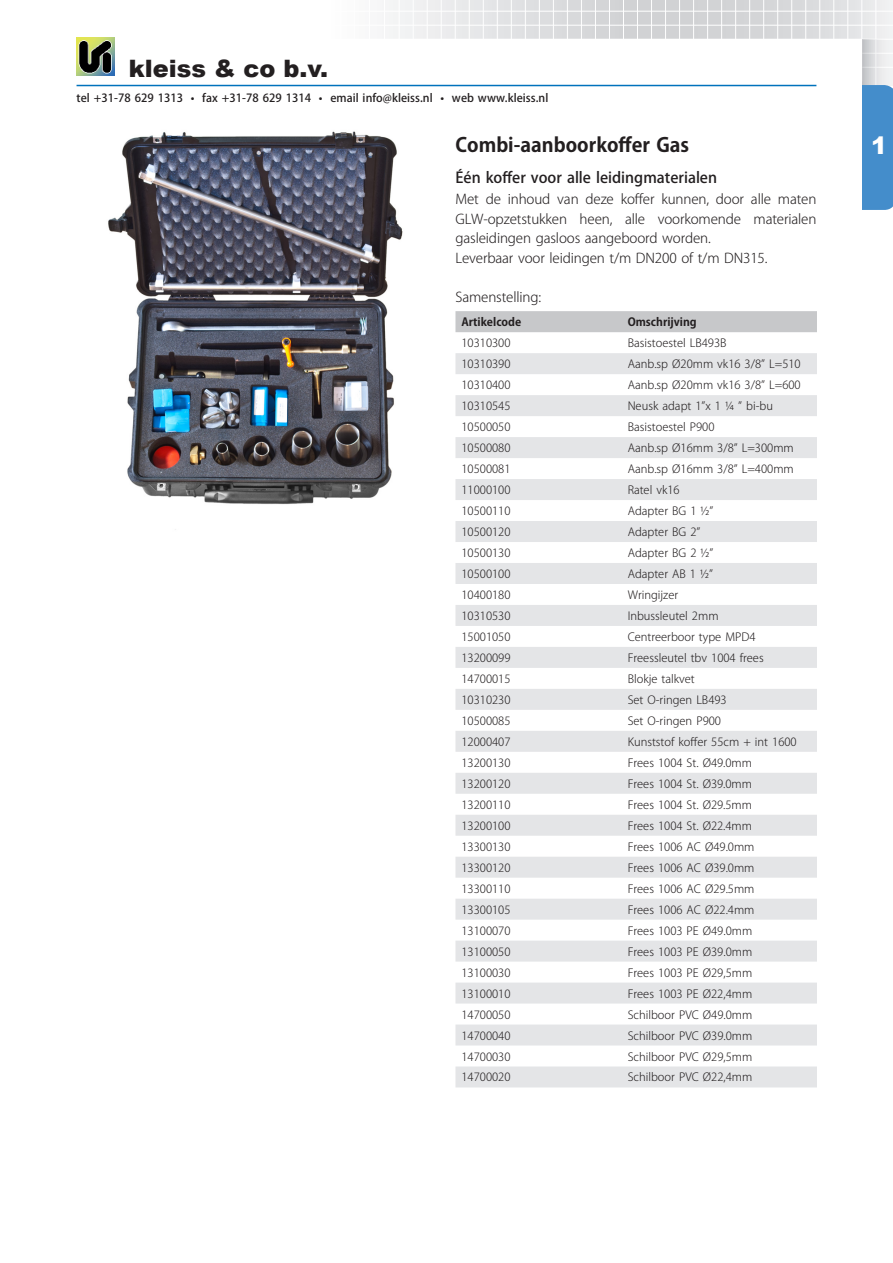
<style>
.page{position:relative;width:893px;height:1263px;background:#fff}
.page>*{position:absolute;margin:0;border:0;box-sizing:border-box;transform-origin:0 0}
.t1{font:900 24px "Arial";color:#231f20}
.t2{font:900 24px "Arial";color:#fff}
.Header_12{font:700 19.5px "Koz Go Pro";color:#231f20}
.Paragraph_Style_1__K{font:500 15px "Koz Go Pro";color:#231f20}
.Paragraph_Style_1__K-2{font:300 13.5px/19.5px "Koz Go Pro";letter-spacing:-.01em;color:#231f20;text-align:justify}
.t3{font:300 11.25px "Koz Go Pro";color:#231f20}
.t4{font:500 11.25px "Koz Go Pro";letter-spacing:.005em;color:#231f20}
.t5{font:700 11.25px "Koz Go Pro";color:#231f20}
</style>
<div class="page">
<svg style="left:389px;top:0;width:504px;height:85px;background:#dedfe0"></svg>
<hr style="left:875px;top:0;width:1px;height:86px;background:#fff">
<hr style="left:861px;top:0;width:1px;height:81px;background:#fff">
<hr style="left:847px;top:0;width:1px;height:81px;background:#fff">
<hr style="left:833px;top:0;width:1px;height:81px;background:#fff">
<hr style="left:819px;top:0;width:1px;height:81px;background:#fff">
<hr style="left:805px;top:0;width:1px;height:81px;background:#fff">
<hr style="left:791px;top:0;width:1px;height:81px;background:#fff">
<hr style="left:777px;top:0;width:1px;height:81px;background:#fff">
<hr style="left:763px;top:0;width:1px;height:81px;background:#fff">
<hr style="left:749px;top:0;width:1px;height:81px;background:#fff">
<hr style="left:735px;top:0;width:1px;height:81px;background:#fff">
<hr style="left:721px;top:0;width:1px;height:81px;background:#fff">
<hr style="left:707px;top:0;width:1px;height:81px;background:#fff">
<hr style="left:693px;top:0;width:1px;height:81px;background:#fff">
<hr style="left:679px;top:0;width:1px;height:81px;background:#fff">
<hr style="left:665px;top:0;width:1px;height:81px;background:#fff">
<hr style="left:651px;top:0;width:1px;height:81px;background:#fff">
<hr style="left:637px;top:0;width:1px;height:81px;background:#fff">
<hr style="left:623px;top:0;width:1px;height:81px;background:#fff">
<hr style="left:609px;top:0;width:1px;height:81px;background:#fff">
<hr style="left:595px;top:0;width:1px;height:81px;background:#fff">
<hr style="left:581px;top:0;width:1px;height:81px;background:#fff">
<hr style="left:567px;top:0;width:1px;height:81px;background:#fff">
<hr style="left:553px;top:0;width:1px;height:81px;background:#fff">
<hr style="left:539px;top:0;width:1px;height:81px;background:#fff">
<hr style="left:525px;top:0;width:1px;height:73px;background:#fff">
<hr style="left:511px;top:0;width:1px;height:73px;background:#fff">
<hr style="left:497px;top:0;width:1px;height:73px;background:#fff">
<hr style="left:483px;top:0;width:1px;height:73px;background:#fff">
<hr style="left:469px;top:0;width:1px;height:73px;background:#fff">
<hr style="left:455px;top:0;width:1px;height:73px;background:#fff">
<hr style="left:441px;top:0;width:1px;height:73px;background:#fff">
<hr style="left:427px;top:0;width:1px;height:73px;background:#fff">
<hr style="left:413px;top:0;width:1px;height:73px;background:#fff">
<hr style="left:399px;top:0;width:1px;height:73px;background:#fff">
<hr style="left:73px;top:67px;width:820px;height:1px;background:#fff">
<hr style="left:73px;top:53px;width:820px;height:1px;background:#fff">
<hr style="left:73px;top:39px;width:820px;height:1px;background:#fff">
<hr style="left:73px;top:25px;width:820px;height:1px;background:#fff">
<hr style="left:73px;top:11px;width:820px;height:1px;background:#fff">
<div style="left:862px;top:40px;width:26px;height:170px;background:linear-gradient(to right,#c3c6c9,#f6f5f6)"></div>
<div style="left:862px;top:85px;width:31px;height:125px;background:#448dcb"></div>
<div style="left:64px;top:39px;width:797px;height:1224px;background:#fff"></div>
<img style="left:77px;top:38px;width:38px;height:38px">
<hr style="left:77px;top:85px;width:739px;height:1px;background:#0072bc">
<img style="left:108px;top:131px;width:295px;height:399px">
<div style="left:455px;top:311px;width:362px;height:21px;background:#c7c8ca"></div>
<svg style="left:455px;top:353px;width:362px;height:734px;fill:#e8e9eb"></svg>
<h1 class="t1" style="left:129px;top:51px;width:201px">kleiss &amp; co b.v.</h1>
<p class="t4" style="left:77px;top:91px;width:473px">tel +31-78 629 1313 • fax +31-78 629 1314 • email info@kleiss.nl • web www.kleiss.nl</p>
<p class="Header_12" style="left:455px;top:132px;width:235px">Combi-aanboorkoffer Gas</p>
<p class="Paragraph_Style_1__K" style="left:455px;top:168px;width:263px">Één koffer voor alle leidingmaterialen</p>
<p class="Paragraph_Style_1__K-2" style="left:455px;top:190px;width:362px">Met de inhoud van deze koffer kunnen, door alle maten GLW-opzetstukken heen, alle voorkomende materialen gasleidingen gasloos aangeboord worden.</p>
<p class="Paragraph_Style_1__K-2" style="left:455px;top:248px;width:314px">Leverbaar voor leidingen t/m DN200 of t/m DN315.</p>
<p class="Paragraph_Style_1__K-2" style="left:455px;top:287px;width:87px">Samenstelling:</p>
<p class="t5" style="left:461px;top:315px;width:61px">Artikelcode</p>
<p class="t5" style="left:628px;top:315px;width:71px">Omschrijving</p>
<p class="t3" style="left:461px;top:336px;width:51px">10310300</p>
<p class="t3" style="left:628px;top:336px;width:100px">Basistoestel LB493B</p>
<p class="t3" style="left:461px;top:357px;width:51px">10310390</p>
<p class="t3" style="left:628px;top:357px;width:175px">Aanb.sp Ø20mm vk16 3/8” L=510</p>
<p class="t3" style="left:461px;top:378px;width:51px">10310400</p>
<p class="t3" style="left:628px;top:378px;width:175px">Aanb.sp Ø20mm vk16 3/8” L=600</p>
<p class="t3" style="left:461px;top:399px;width:51px">10310545</p>
<p class="t3" style="left:628px;top:399px;width:147px">Neusk adapt 1”x 1 ¼ ” bi-bu</p>
<p class="t3" style="left:461px;top:420px;width:51px">10500050</p>
<p class="t3" style="left:628px;top:420px;width:88px">Basistoestel P900</p>
<p class="t3" style="left:461px;top:441px;width:51px">10500080</p>
<p class="t3" style="left:628px;top:441px;width:168px">Aanb.sp Ø16mm 3/8” L=300mm</p>
<p class="t3" style="left:461px;top:462px;width:51px">10500081</p>
<p class="t3" style="left:628px;top:462px;width:168px">Aanb.sp Ø16mm 3/8” L=400mm</p>
<p class="t3" style="left:461px;top:483px;width:51px">11000100</p>
<p class="t3" style="left:628px;top:483px;width:54px">Ratel vk16</p>
<p class="t3" style="left:461px;top:503px;width:51px">10500110</p>
<p class="t3" style="left:628px;top:503px;width:87px">Adapter BG 1 ½”</p>
<p class="t3" style="left:461px;top:524px;width:51px">10500120</p>
<p class="t3" style="left:628px;top:524px;width:74px">Adapter BG 2”</p>
<p class="t3" style="left:461px;top:545px;width:51px">10500130</p>
<p class="t3" style="left:628px;top:545px;width:87px">Adapter BG 2 ½”</p>
<p class="t3" style="left:461px;top:566px;width:51px">10500100</p>
<p class="t3" style="left:628px;top:566px;width:87px">Adapter AB 1 ½”</p>
<p class="t3" style="left:461px;top:587px;width:51px">10400180</p>
<p class="t3" style="left:628px;top:587px;width:52px">Wringijzer</p>
<p class="t3" style="left:461px;top:608px;width:51px">10310530</p>
<p class="t3" style="left:628px;top:608px;width:92px">Inbussleutel 2mm</p>
<p class="t3" style="left:461px;top:629px;width:51px">15001050</p>
<p class="t3" style="left:628px;top:629px;width:129px">Centreerboor type MPD4</p>
<p class="t3" style="left:461px;top:650px;width:51px">13200099</p>
<p class="t3" style="left:628px;top:650px;width:137px">Freessleutel tbv 1004 frees</p>
<p class="t3" style="left:461px;top:671px;width:51px">14700015</p>
<p class="t3" style="left:628px;top:671px;width:69px">Blokje talkvet</p>
<p class="t3" style="left:461px;top:692px;width:51px">10310230</p>
<p class="t3" style="left:628px;top:692px;width:101px">Set O-ringen LB493</p>
<p class="t3" style="left:461px;top:713px;width:51px">10500085</p>
<p class="t3" style="left:628px;top:713px;width:95px">Set O-ringen P900</p>
<p class="t3" style="left:461px;top:734px;width:51px">12000407</p>
<p class="t3" style="left:628px;top:734px;width:171px">Kunststof koffer 55cm + int 1600</p>
<p class="t3" style="left:461px;top:755px;width:51px">13200130</p>
<p class="t3" style="left:628px;top:755px;width:126px">Frees 1004 St. Ø49.0mm</p>
<p class="t3" style="left:461px;top:776px;width:51px">13200120</p>
<p class="t3" style="left:628px;top:776px;width:126px">Frees 1004 St. Ø39.0mm</p>
<p class="t3" style="left:461px;top:797px;width:51px">13200110</p>
<p class="t3" style="left:628px;top:797px;width:126px">Frees 1004 St. Ø29.5mm</p>
<p class="t3" style="left:461px;top:818px;width:51px">13200100</p>
<p class="t3" style="left:628px;top:818px;width:126px">Frees 1004 St. Ø22.4mm</p>
<p class="t3" style="left:461px;top:839px;width:51px">13300130</p>
<p class="t3" style="left:628px;top:839px;width:128px">Frees 1006 AC Ø49.0mm</p>
<p class="t3" style="left:461px;top:860px;width:51px">13300120</p>
<p class="t3" style="left:628px;top:860px;width:128px">Frees 1006 AC Ø39.0mm</p>
<p class="t3" style="left:461px;top:881px;width:51px">13300110</p>
<p class="t3" style="left:628px;top:881px;width:128px">Frees 1006 AC Ø29.5mm</p>
<p class="t3" style="left:461px;top:902px;width:51px">13300105</p>
<p class="t3" style="left:628px;top:902px;width:128px">Frees 1006 AC Ø22.4mm</p>
<p class="t3" style="left:461px;top:923px;width:51px">13100070</p>
<p class="t3" style="left:628px;top:923px;width:126px">Frees 1003 PE Ø49.0mm</p>
<p class="t3" style="left:461px;top:944px;width:51px">13100050</p>
<p class="t3" style="left:628px;top:944px;width:126px">Frees 1003 PE Ø39.0mm</p>
<p class="t3" style="left:461px;top:965px;width:51px">13100030</p>
<p class="t3" style="left:628px;top:965px;width:126px">Frees 1003 PE Ø29,5mm</p>
<p class="t3" style="left:461px;top:986px;width:51px">13100010</p>
<p class="t3" style="left:628px;top:986px;width:126px">Frees 1003 PE Ø22,4mm</p>
<p class="t3" style="left:461px;top:1007px;width:51px">14700050</p>
<p class="t3" style="left:628px;top:1007px;width:126px">Schilboor PVC Ø49.0mm</p>
<p class="t3" style="left:461px;top:1028px;width:51px">14700040</p>
<p class="t3" style="left:628px;top:1028px;width:126px">Schilboor PVC Ø39.0mm</p>
<p class="t3" style="left:461px;top:1049px;width:51px">14700030</p>
<p class="t3" style="left:628px;top:1049px;width:126px">Schilboor PVC Ø29,5mm</p>
<p class="t3" style="left:461px;top:1070px;width:51px">14700020</p>
<p class="t3" style="left:628px;top:1070px;width:126px">Schilboor PVC Ø22,4mm</p>
<h1 class="t2" style="left:871px;top:128px;width:18px">1</h1>
</div>
